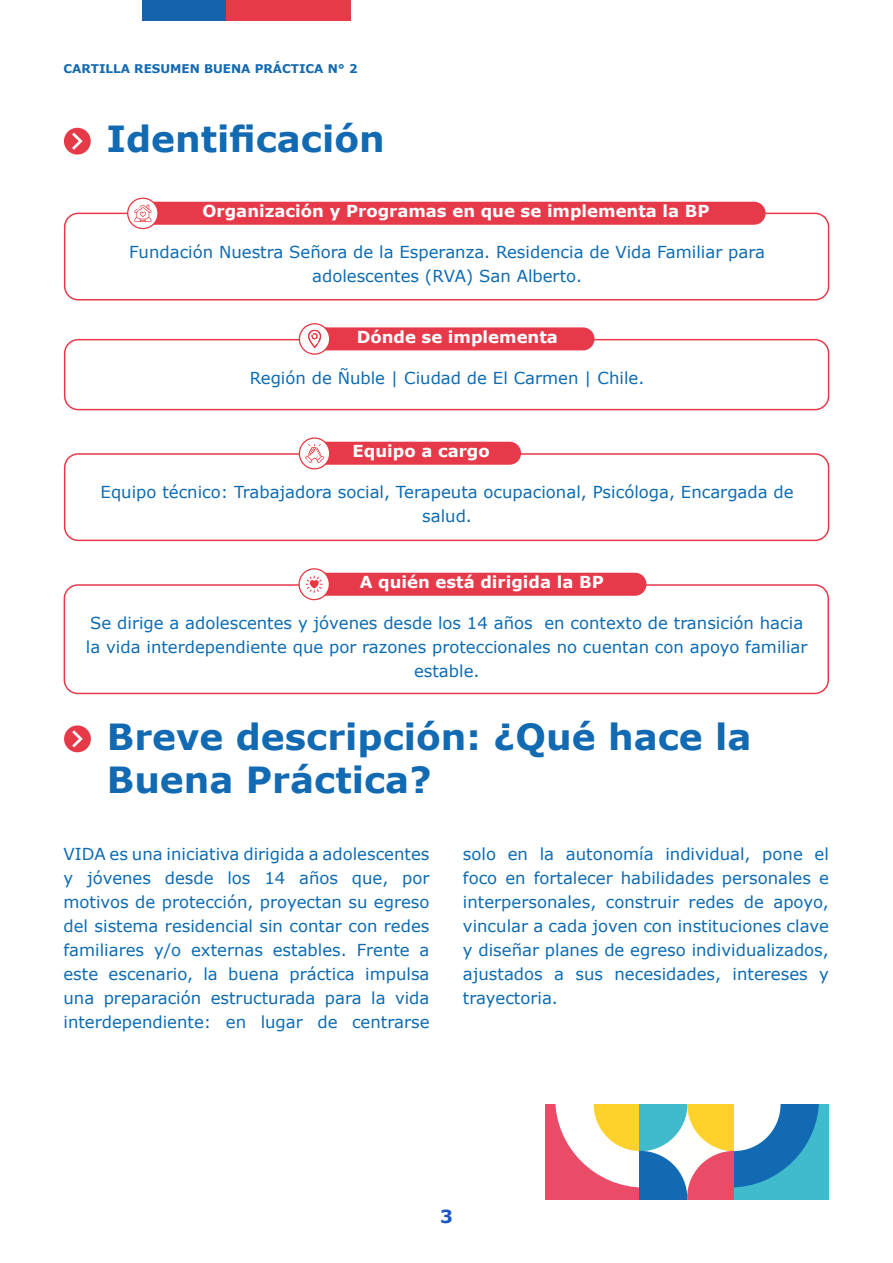
<style>
.page{position:relative;width:893px;height:1263px;background:#fff}
.page>*{position:absolute;margin:0;border:0;box-sizing:border-box;transform-origin:0 0}
.titulo_portadilla_1{font:700 36px/43.2px "Verdana";color:#126ab3}
.t1{font:700 18px "Verdana";color:#1c55c6}
.Parrafo_general{font:16.5px/24px "Verdana";color:#0d6bb4;text-align:justify}
.parrafo_cuadros{font:16.5px/24px "Verdana";color:#0d6bb4;text-align:center}
.titulo_cuadros_blanco{font:700 16.5px "Verdana";color:#fff}
.pie_de_pagina{font:700 12px "Verdana";color:#126ab3}
</style>
<div class="page">
<div style="left:142px;top:0;width:85px;height:20px;background:#1463ab"></div>
<div style="left:227px;top:0;width:124px;height:20px;background:#e63a48"></div>
<div style="left:64px;top:725px;width:27px;height:27px;background:#e63a48;border-radius:50%"></div>
<svg style="left:72px;top:730px;width:11px;height:17px"></svg>
<div style="left:64px;top:584px;width:765px;height:110px;border:2px solid #e63a4a;border-radius:14px"></div>
<div style="left:305px;top:573px;width:341px;height:23px;background:#e63a4a;border-radius:12px"></div>
<svg style="left:298px;top:568px;width:32px;height:32px"></svg>
<div style="left:64px;top:453px;width:765px;height:88px;border:2px solid #e63a4a;border-radius:14px"></div>
<div style="left:305px;top:442px;width:216px;height:23px;background:#e63a4a;border-radius:12px"></div>
<svg style="left:299px;top:437px;width:31px;height:32px"></svg>
<div style="left:64px;top:339px;width:765px;height:71px;border:2px solid #e63a4a;border-radius:14px"></div>
<div style="left:305px;top:327px;width:289px;height:23px;background:#e63a4a;border-radius:12px"></div>
<svg style="left:299px;top:323px;width:31px;height:32px"></svg>
<div style="left:64px;top:213px;width:765px;height:87px;border:2px solid #e63a4a;border-radius:14px"></div>
<div style="left:135px;top:202px;width:631px;height:23px;background:#e63a4a;border-radius:12px"></div>
<svg style="left:127px;top:198px;width:32px;height:31px"></svg>
<div style="left:64px;top:128px;width:27px;height:27px;background:#e63a48;border-radius:50%"></div>
<svg style="left:72px;top:133px;width:11px;height:17px"></svg>
<div style="left:545px;top:1104px;width:95px;height:95px;background:#ea4b66"></div>
<div style="left:734px;top:1104px;width:95px;height:95px;background:#40bbcd"></div>
<svg style="left:555px;top:1104px;width:264px;height:95px"></svg>
<p class="pie_de_pagina" style="left:63px;top:61px;width:296px">CARTILLA RESUMEN BUENA PRÁCTICA N° 2</p>
<p class="titulo_portadilla_1" style="left:106px;top:118px;width:280px">Identificación</p>
<p class="titulo_cuadros_blanco" style="left:203px;top:200px;width:508px">Organización y Programas en que se implementa la BP</p>
<p class="parrafo_cuadros" style="left:129px;top:240px;width:637px">Fundación Nuestra Señora de la Esperanza. Residencia de Vida Familiar para adolescentes (RVA) San Alberto.</p>
<p class="titulo_cuadros_blanco" style="left:357px;top:326px;width:203px">Dónde se implementa</p>
<p class="parrafo_cuadros" style="left:250px;top:366px;width:396px">Región de Ñuble | Ciudad de El Carmen | Chile.</p>
<p class="titulo_cuadros_blanco" style="left:353px;top:440px;width:139px">Equipo a cargo</p>
<p class="parrafo_cuadros" style="left:101px;top:480px;width:695px">Equipo técnico: Trabajadora social, Terapeuta ocupacional, Psicóloga, Encargada de salud.</p>
<p class="titulo_cuadros_blanco" style="left:360px;top:571px;width:246px">A quién está dirigida la BP</p>
<p class="parrafo_cuadros" style="left:86px;top:611px;width:723px">Se dirige a adolescentes y jóvenes desde los 14 años en contexto de transición hacia la vida interdependiente que por razones proteccionales no cuentan con apoyo familiar estable.</p>
<p class="titulo_portadilla_1" style="left:107px;top:715px;width:646px">Breve descripción: ¿Qué hace la<br>Buena Práctica?</p>
<p class="Parrafo_general" style="left:63px;top:842px;width:368px">VIDA es una iniciativa dirigida a adolescentes y jóvenes desde los 14 años que, por motivos de protección, proyectan su egreso del sistema residencial sin contar con redes familiares y/o externas estables. Frente a este escenario, la buena práctica impulsa una preparación estructurada para la vida interdependiente: en lugar de centrarse</p>
<p class="Parrafo_general" style="left:463px;top:842px;width:368px">solo en la autonomía individual, pone el foco en fortalecer habilidades personales e interpersonales, construir redes de apoyo, vincular a cada joven con instituciones clave y diseñar planes de egreso individualizados, ajustados a sus necesidades, intereses y trayectoria.</p>
<p class="t1" style="left:440px;top:1205px;width:14px">3</p>
</div>
